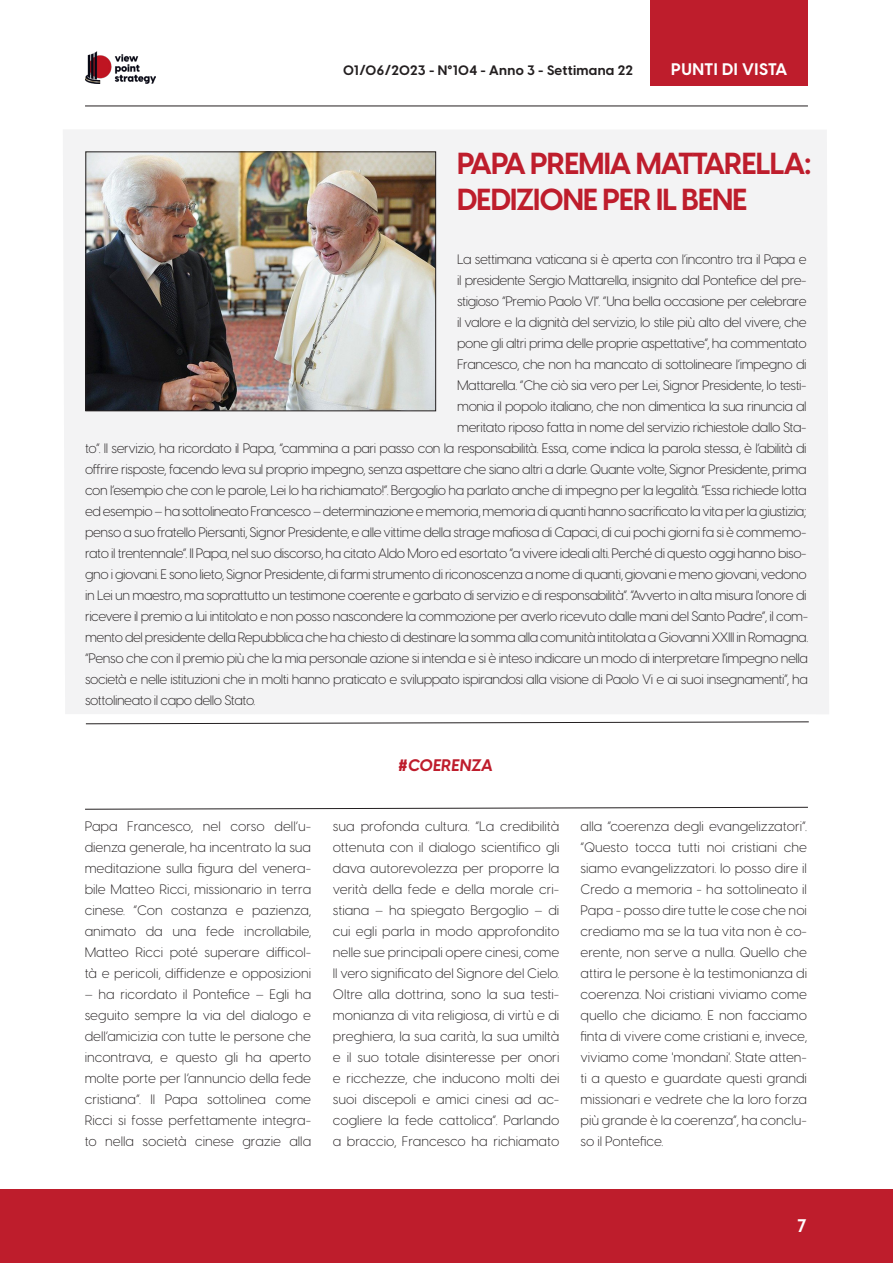
<style>
.page{position:relative;width:893px;height:1263px;background:#fff}
.page>*{position:absolute;margin:0;border:0;box-sizing:border-box;transform-origin:0 0}
.titolo{font:700 30px/36px "Visby CF";letter-spacing:-.03em;color:#be1d2c}
.t1{font:700 18px "Visby CF";color:#fff}
.t2{font:700 16.5px "Visby CF";letter-spacing:.03em;color:#fff}
.titolo-2{font:italic 700 16.5px "Visby CF";color:#be1d2c}
.testo{font:300 13.5px/21px "Visby CF";letter-spacing:-.03em;color:#231f20;text-align:justify}
.t3{font:700 13.5px "Visby CF";letter-spacing:.02em;color:#231f20}
</style>
<div class="page">
<div style="left:0;top:1189px;width:893px;height:74px;background:#be1d2c"></div>
<hr style="left:85px;top:106px;width:723px;height:1px;background:#231f20">
<div style="left:651px;top:0;width:157px;height:85px;background:#be1d2c"></div>
<img style="left:85px;top:51px;width:71px;height:33px">
<div style="left:63px;top:130px;width:766px;height:584px;background:#f3f3f4"></div>
<img style="left:88px;top:154px;width:346px;height:255px">
<div style="left:86px;top:152px;width:350px;height:259px;border:1px solid #231f20"></div>
<svg style="left:85px;top:807px;width:723px;height:3px"></svg>
<svg style="left:86px;top:721px;width:723px;height:3px"></svg>
<p class="t3" style="left:343px;top:62px;width:291px">01/06/2023 - N°104 - Anno 3 - Settimana 22</p>
<p class="t2" style="left:671px;top:58px;width:118px">PUNTI DI VISTA</p>
<p class="titolo" style="left:457px;top:146px;width:356px">PAPA PREMIA MATTARELLA:<br>DEDIZIONE PER IL BENE</p>
<p class="testo" style="left:457px;top:249px;width:351px">La settimana vaticana si è aperta con l’incontro tra il Papa e</p>
<p class="testo" style="left:457px;top:270px;width:351px">il presidente Sergio Mattarella, insignito dal Pontefice del pre-</p>
<p class="testo" style="left:457px;top:291px;width:351px">stigioso “Premio Paolo VI”. “Una bella occasione per celebrare</p>
<p class="testo" style="left:457px;top:312px;width:351px">il valore e la dignità del servizio, lo stile più alto del vivere, che</p>
<p class="testo" style="left:457px;top:333px;width:351px">pone gli altri prima delle proprie aspettative”, ha commentato</p>
<p class="testo" style="left:457px;top:354px;width:351px">Francesco, che non ha mancato di sottolineare l’impegno di</p>
<p class="testo" style="left:457px;top:375px;width:351px">Mattarella. “Che ciò sia vero per Lei, Signor Presidente, lo testi-</p>
<p class="testo" style="left:457px;top:396px;width:351px">monia il popolo italiano, che non dimentica la sua rinuncia al</p>
<p class="testo" style="left:457px;top:417px;width:351px">meritato riposo fatta in nome del servizio richiestole dallo Sta-</p>
<p class="testo" style="left:85px;top:438px;width:723px">to”. Il servizio, ha ricordato il Papa, “cammina a pari passo con la responsabilità. Essa, come indica la parola stessa, è l’abilità di</p>
<p class="testo" style="left:85px;top:459px;width:723px">offrire risposte, facendo leva sul proprio impegno, senza aspettare che siano altri a darle. Quante volte, Signor Presidente, prima</p>
<p class="testo" style="left:85px;top:480px;width:723px">con l’esempio che con le parole, Lei lo ha richiamato!”. Bergoglio ha parlato anche di impegno per la legalità. “Essa richiede lotta</p>
<p class="testo" style="left:85px;top:501px;width:723px">ed esempio – ha sottolineato Francesco – determinazione e memoria, memoria di quanti hanno sacrificato la vita per la giustizia;</p>
<p class="testo" style="left:85px;top:522px;width:723px">penso a suo fratello Piersanti, Signor Presidente, e alle vittime della strage mafiosa di Capaci, di cui pochi giorni fa si è commemo-</p>
<p class="testo" style="left:85px;top:543px;width:723px">rato il trentennale”. Il Papa, nel suo discorso, ha citato Aldo Moro ed esortato “a vivere ideali alti. Perché di questo oggi hanno biso-</p>
<p class="testo" style="left:85px;top:564px;width:723px">gno i giovani. E sono lieto, Signor Presidente, di farmi strumento di riconoscenza a nome di quanti, giovani e meno giovani, vedono</p>
<p class="testo" style="left:85px;top:585px;width:723px">in Lei un maestro, ma soprattutto un testimone coerente e garbato di servizio e di responsabilità”. “Avverto in alta misura l'onore di</p>
<p class="testo" style="left:85px;top:606px;width:724px">ricevere il premio a lui intitolato e non posso nascondere la commozione per averlo ricevuto dalle mani del Santo Padre”, il com-</p>
<p class="testo" style="left:85px;top:627px;width:725px">mento del presidente della Repubblica che ha chiesto di destinare la somma alla comunità intitolata a Giovanni XXIII in Romagna.</p>
<p class="testo" style="left:85px;top:648px;width:725px">“Penso che con il premio più che la mia personale azione si intenda e si è inteso indicare un modo di interpretare l'impegno nella</p>
<p class="testo" style="left:85px;top:669px;width:724px">società e nelle istituzioni che in molti hanno praticato e sviluppato ispirandosi alla visione di Paolo Vi e ai suoi insegnamenti”, ha</p>
<p class="testo" style="left:85px;top:690px;width:172px">sottolineato il capo dello Stato.</p>
<p class="testo" style="left:85px;top:816px;width:228px">Papa Francesco, nel corso dell’u&shy;dienza generale, ha incentrato la sua meditazione sulla figura del venera&shy;bile Matteo Ricci, missionario in terra cinese. “Con costanza e pazienza, animato da una fede incrollabile, Matteo Ricci poté superare difficol&shy;tà e pericoli, diffidenze e opposizioni</p>
<p class="testo" style="left:85px;top:984px;width:228px">– ha ricordato il Pontefice – Egli ha seguito sempre la via del dialogo e dell’amicizia con tutte le persone che incontrava, e questo gli ha aperto molte porte per l’annuncio della fede cristiana”. Il Papa sottolinea come Ricci si fosse perfettamente integra&shy;to nella società cinese grazie alla</p>
<p class="titolo-2" style="left:399px;top:754px;width:95px">#COERENZA</p>
<p class="testo" style="left:333px;top:816px;width:228px">sua profonda cultura. “La credibilità ottenuta con il dialogo scientifico gli dava autorevolezza per proporre la verità della fede e della morale cri&shy;stiana – ha spiegato Bergoglio – di cui egli parla in modo approfondito nelle sue principali opere cinesi, come Il vero significato del Signore del Cielo.<br>Oltre alla dottrina, sono la sua testi&shy;monianza di vita religiosa, di virtù e di preghiera, la sua carità, la sua umiltà e il suo totale disinteresse per onori e ricchezze, che inducono molti dei suoi discepoli e amici cinesi ad ac&shy;cogliere la fede cattolica”. Parlando a braccio, Francesco ha richiamato</p>
<p class="testo" style="left:580px;top:816px;width:228px">alla “coerenza degli evangelizzatori”. “Questo tocca tutti noi cristiani che siamo evangelizzatori. Io posso dire il Credo a memoria - ha sottolineato il Papa - posso dire tutte le cose che noi crediamo ma se la tua vita non è co&shy;erente, non serve a nulla. Quello che attira le persone è la testimonianza di coerenza. Noi cristiani viviamo come quello che diciamo. E non facciamo finta di vivere come cristiani e, invece, viviamo come 'mondani'. State atten&shy;ti a questo e guardate questi grandi missionari e vedrete che la loro forza più grande è la coerenza”, ha conclu&shy;so il Pontefice.</p>
<h2 class="t1" style="left:797px;top:1214px;width:11px">7</h2>
</div>
